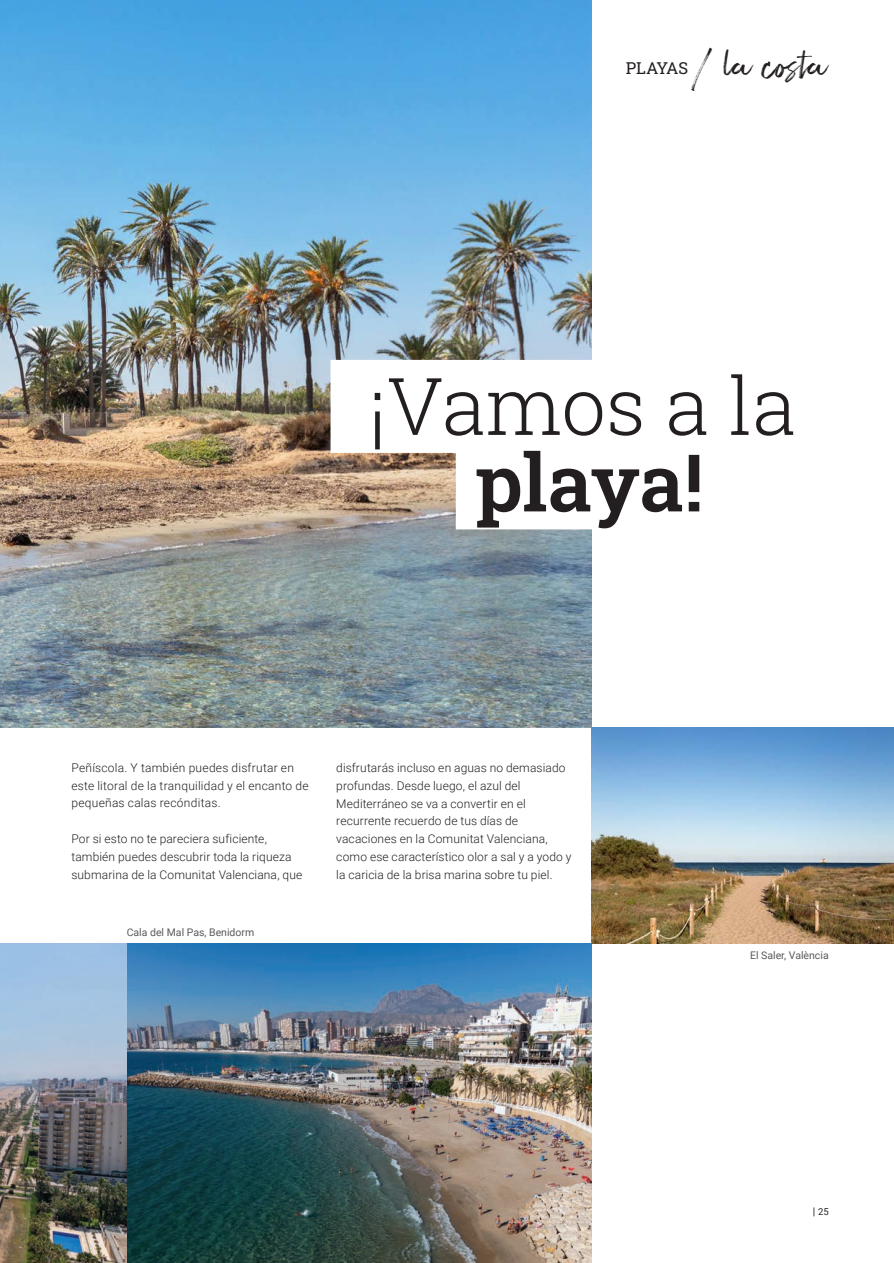
<style>
.page{position:relative;width:894px;height:1263px;background:#fff}
.page>*{position:absolute;margin:0;border:0;box-sizing:border-box;transform-origin:0 0}
.t1{font:300 79.5px "Roboto Slab";color:#231f20}
.t2{font:600 79.5px "Roboto Slab";letter-spacing:-.01em;color:#231f20}
.t3{font:49.5px "Ghoppters";letter-spacing:-.005em;color:#231f20}
.t4{font:16.5px "Roboto Slab";color:#231f20}
.t5{font:300 12px/17.9px "Roboto";letter-spacing:.01em;color:#231f20}
.t6{font:10.5px "Roboto";color:#5a5a5d}
.t7{font:9.45px "Roboto";color:#231f20}
.s1{font-size:10.5px}
</style>
<div class="page">
<img style="left:592px;top:727px;width:301px;height:216px">
<img style="left:0;top:943px;width:592px;height:320px">
<img style="left:0;top:0;width:592px;height:727px">
<div style="left:330px;top:360px;width:487px;height:93px;background:#fff"></div>
<div style="left:456px;top:436px;width:267px;height:93px;background:#fff"></div>
<h2 class="t3" style="left:692px;top:27px;width:138px">/ la costa</h2>
<h3 class="t4" style="left:625px;top:56px;width:64px">PLAYAS</h3>
<h1 class="t1" style="left:369px;top:351px;width:428px">¡Vamos a la</h1>
<h1 class="t2" style="left:475px;top:428px;width:230px">playa!</h1>
<p class="t5" style="left:71px;top:758px;width:239px">Peñíscola. Y también puedes disfrutar en este litoral de la tranquilidad y el encanto de pequeñas calas recónditas.</p>
<p class="t5" style="left:71px;top:829px;width:232px">Por si esto no te pareciera suficiente, también puedes descubrir toda la riqueza submarina de la Comunitat Valenciana, que</p>
<p class="t6" style="left:127px;top:925px;width:129px">Cala del Mal Pas, Benidorm</p>
<p class="t5" style="left:336px;top:758px;width:237px">disfrutarás incluso en aguas no demasiado profundas. Desde luego, el azul del Mediterráneo se va a convertir en el recurrente recuerdo de tus días de vacaciones en la Comunitat Valenciana, como ese característico olor a sal y a yodo y la caricia de la brisa marina sobre tu piel.</p>
<p class="t6" style="left:750px;top:947px;width:80px">El Saler, València</p>
<p class="t7" style="left:812px;top:1205px;width:17px"><span class="s1">|</span> 25</p>
</div>
